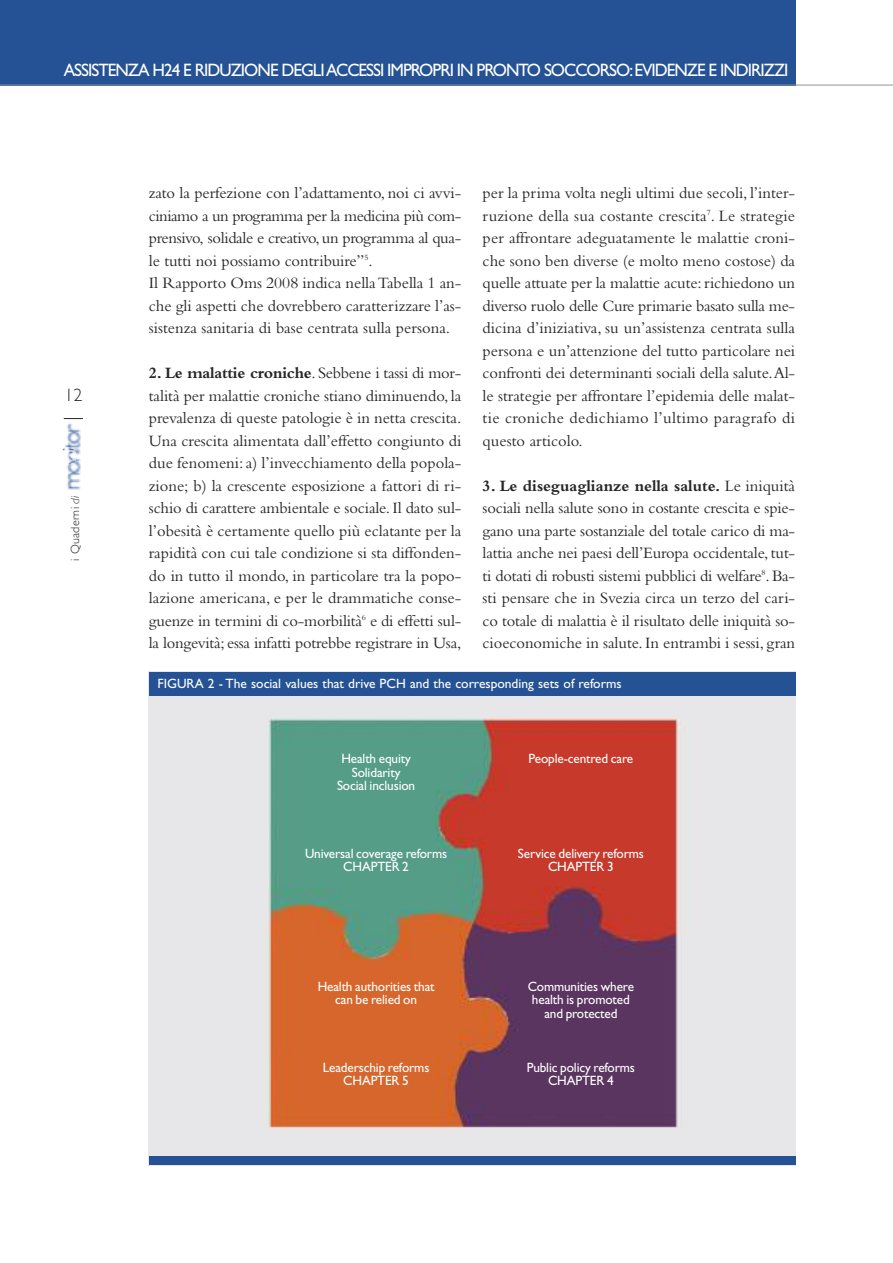
<style>
.page{position:relative;width:893px;height:1263px;background:#fff}
.page>*{position:absolute;margin:0;border:0;box-sizing:border-box;transform-origin:0 0}
.t1{font:18px "Gill Sans";letter-spacing:-.06em;color:#fff;scale:.96 1}
.t2{font:300 18px "Gill Sans";color:#272627}
.t3{font:16.5px/22.5px "Bembo";letter-spacing:-.005em;color:#272627;text-align:justify}
.t4{font:13.5px/13.5px "Gill Sans";letter-spacing:-.01em;color:#fff;text-align:center}
.t5{font:300 12px "Gill Sans";letter-spacing:.02em;color:#272627}
.s1{font-style:italic}
.s2{font-weight:700}
</style>
<div class="page">
<div style="left:0;top:0;width:795px;height:85px;background:#255295"></div>
<hr style="left:0;top:85px;width:893px;height:1px;background:#939393">
<img style="left:64px;top:423px;width:17px;height:67px">
<img style="left:59px;top:447px;width:18px;height:18px;border-radius:50%">
<svg style="left:64px;top:418px;width:19px;height:1px"></svg>
<img style="left:149px;top:695px;width:646px;height:462px">
<div style="left:149px;top:672px;width:646px;height:23px;background:#255295"></div>
<div style="left:149px;top:1157px;width:646px;height:8px;background:#255295"></div>
<p class="t1" style="left:64px;top:63px;width:756px">ASSISTENZA H24 E RIDUZIONE DEGLIACCESSI IMPROPRI IN PRONTO SOCCORSO:EVIDENZE E INDIRIZZI</p>
<p class="t2" style="left:65px;top:388px;width:19px">12</p>
<p class="t5" style="left:71px;top:561px;width:66px;rotate:-90deg">i Quaderni <span class="s1">di</span></p>
<p class="t3" style="left:149px;top:183px;width:314px;text-align:left">zato la perfezione con l’adattamento, noi ci avvi&shy;ciniamo a un programma per la medicina più com&shy;prensivo, solidale e creativo,un programma al qua&shy;le tutti noi possiamo contribuire”<sup>5</sup>.<br>Il Rapporto Oms 2008 indica nellaTabella 1 an&shy;che gli aspetti che dovrebbero caratterizzare l’as&shy;sistenza sanitaria di base centrata sulla persona.</p>
<p class="t3" style="left:149px;top:363px;width:314px"><span class="s2">2. Le malattie croniche</span>. Sebbene i tassi di mor&shy;talità per malattie croniche stiano diminuendo, la prevalenza di queste patologie è in netta crescita.<br>Una crescita alimentata dall’effetto congiunto di due fenomeni:a) l’invecchiamento della popola&shy;zione; b) la crescente esposizione a fattori di ri&shy;schio di carattere ambientale e sociale.Il dato sul&shy;l’obesità è certamente quello più eclatante per la rapidità con cui tale condizione si sta diffonden&shy;do in tutto il mondo, in particolare tra la popo&shy;lazione americana, e per le drammatiche conse&shy;guenze in termini di co-morbilità<sup>6</sup> e di effetti sul&shy;la longevità; essa infatti potrebbe registrare in Usa,</p>
<p class="t3" style="left:483px;top:183px;width:314px">per la prima volta negli ultimi due secoli, l’inter&shy;ruzione della sua costante crescita<sup>7</sup>. Le strategie per affrontare adeguatamente le malattie croni&shy;che sono ben diverse (e molto meno costose) da quelle attuate per la malattie acute:richiedono un diverso ruolo delle Cure primarie basato sulla me&shy;dicina d’iniziativa, su un’assistenza centrata sulla persona e un’attenzione del tutto particolare nei confronti dei determinanti sociali della salute.Al&shy;le strategie per affrontare l’epidemia delle malat&shy;tie croniche dedichiamo l’ultimo paragrafo di questo articolo.</p>
<p class="t3" style="left:483px;top:476px;width:314px"><span class="s2">3. Le diseguaglianze nella salute.</span> Le iniquità sociali nella salute sono in costante crescita e spie&shy;gano una parte sostanziale del totale carico di ma&shy;lattia anche nei paesi dell’Europa occidentale,tut&shy;ti dotati di robusti sistemi pubblici di welfare<sup>8</sup>.Ba&shy;sti pensare che in Svezia circa un terzo del cari&shy;co totale di malattia è il risultato delle iniquità so&shy;cioeconomiche in salute.In entrambi i sessi, gran</p>
<p class="t4" style="left:157px;top:677px;width:466px">FIGURA 2 - The social values that drive PCH and the corresponding sets of reforms</p>
<p class="t4" style="left:337px;top:753px;width:80px">Health equity<br>Solidarity<br>Social inclusion</p>
<p class="t4" style="left:529px;top:753px;width:106px">People-centred care</p>
<p class="t4" style="left:305px;top:848px;width:144px">Universal coverage reforms<br>CHAPTER 2</p>
<p class="t4" style="left:518px;top:848px;width:128px">Service delivery reforms<br>CHAPTER 3</p>
<p class="t4" style="left:318px;top:981px;width:118px">Health authorities that can be relied on</p>
<p class="t4" style="left:528px;top:981px;width:108px">Communities where health is promoted and protected</p>
<p class="t4" style="left:323px;top:1062px;width:108px">Leaderschip reforms<br>CHAPTER 5</p>
<p class="t4" style="left:527px;top:1062px;width:110px">Public policy reforms<br>CHAPTER 4</p>
</div>
